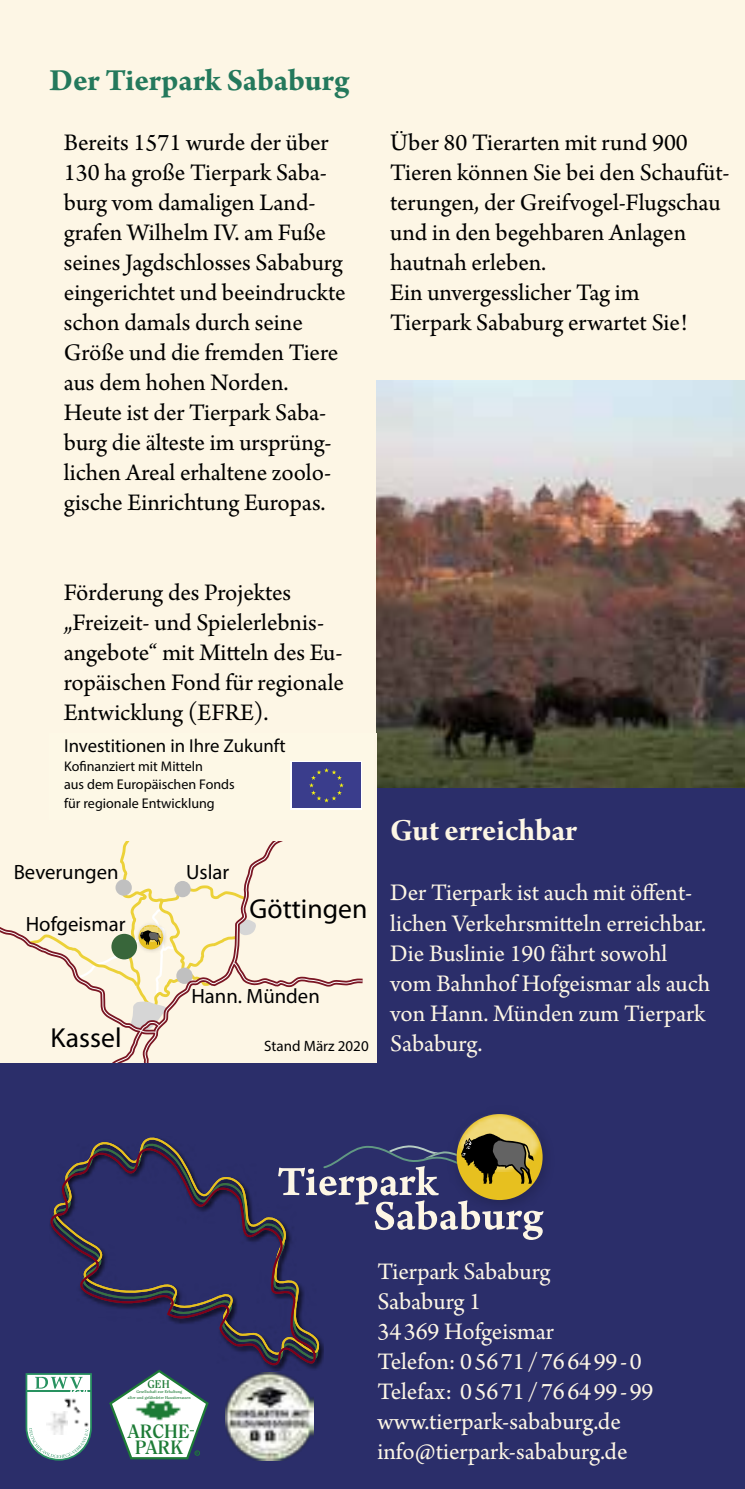
<style>
.page{position:relative;width:745px;height:1489px;background:#fff}
.page>*{position:absolute;margin:0;border:0;box-sizing:border-box;transform-origin:0 0}
.t1{font:700 32.5px "Arno Pro";letter-spacing:-.005em;color:#24795c}
.t2{font:32.5px "Arno Pro Bold Subhead";letter-spacing:-.005em;color:#fdf6e5}
.t3{font:27.5px "Myriad Pro";color:#000}
.t4{font:25px/30px "Arno Pro";color:#000}
.t5{font:25px/30px "Arno Pro";color:#fdf6e5}
.t6{font:20.75px "Myriad Pro";color:#000}
.t7{font:700 19.25px/16.5px "Clearface";color:#1d7b36;text-align:center}
.t8{font:18.75px "Myriad Pro";color:#000}
.t9{font:15px "Myriad Pro";color:#000}
.t10{font:14px/18.8px "Myriad Pro";color:#000}
.t11{font:700 11px "Clearface";color:#1d7b36}
.t12{font:700 4px/5.2px "Clearface";color:#1d7b36;text-align:center}
</style>
<div class="page">
<div style="left:0;top:787px;width:744px;height:701px;background:#2b2e6a"></div>
<div style="left:0;top:0;width:744px;height:787px;background:#fdf6e5"></div>
<img style="left:376px;top:380px;width:368px;height:407px">
<div style="left:0;top:840px;width:376px;height:222px;background:#fdf6e5"></div>
<svg style="left:0;top:841px;width:363px;height:221px"></svg>
<img style="left:463px;top:1114px;width:73px;height:19px">
<svg style="left:324px;top:1133px;width:219px;height:106px"></svg>
<svg style="left:50px;top:1141px;width:268px;height:227px"></svg>
<img style="left:25px;top:1390px;width:1px;height:37px">
<svg style="left:26px;top:1373px;width:66px;height:87px;background:#ccdbd9"></svg>
<img style="left:226px;top:1372px;width:87px;height:87px">
<div style="left:0;top:733px;width:376px;height:107px;background:#fdf6e5"></div>
<div style="left:290px;top:761px;width:72px;height:48px;background:linear-gradient(to bottom,#3a3d8c,#3a3d8c)"></div>
<div style="left:292px;top:762px;width:68px;height:46px;background:#3a3d8c"></div>
<svg style="left:309px;top:768px;width:34px;height:34px"></svg>
<svg style="left:109px;top:1369px;width:100px;height:91px"></svg>
<h1 class="t1" style="left:50px;top:61px;width:301px">Der Tierpark Sababurg</h1>
<p class="t4" style="left:64px;top:129px;width:283px">Bereits 1571 wurde der über<br>130 ha große Tierpark Saba&shy;burg vom damaligen Land&shy;grafen Wilhelm IV. am Fuße seines Jagdschlosses Sababurg eingerichtet und beeindruckte schon damals durch seine<br>Größe und die fremden Tiere aus dem hohen Norden.<br>Heute ist der Tierpark Saba&shy;burg die älteste im ursprüng&shy;lichen Areal erhaltene zoolo&shy;gische Einrichtung Europas.</p>
<p class="t4" style="left:390px;top:129px;width:341px">Über 80 Tierarten mit rund 900<br>Tieren können Sie bei den Schaufüt&shy;terungen, der Greifvogel-Flugschau und in den begehbaren Anlagen hautnah erleben.<br>Ein unvergesslicher Tag im<br>Tierpark Sababurg erwartet Sie!</p>
<p class="t4" style="left:64px;top:579px;width:281px">Förderung des Projektes „Freizeit- und Spielerlebnis&shy;angebote“ mit Mitteln des Eu&shy;ropäischen Fond für regionale<br>Entwicklung (EFRE).</p>
<p class="t8" style="left:64px;top:734px;width:223px">Investitionen in Ihre Zukunft</p>
<p class="t10" style="left:64px;top:756px;width:172px">Kofinanziert mit Mitteln<br>aus dem Europäischen Fonds für regionale Entwicklung</p>
<p class="t6" style="left:14px;top:858px;width:106px">Beverungen</p>
<p class="t6" style="left:186px;top:858px;width:45px">Uslar</p>
<p class="t6" style="left:26px;top:910px;width:101px">Hofgeismar</p>
<p class="t3" style="left:249px;top:892px;width:119px">Göttingen</p>
<p class="t3" style="left:50px;top:1020px;width:72px">Kassel</p>
<p class="t6" style="left:191px;top:983px;width:130px">Hann. Münden</p>
<p class="t9" style="left:264px;top:1036px;width:106px">Stand März 2020</p>
<h1 class="t2" style="left:390px;top:812px;width:188px">Gut erreichbar</h1>
<p class="t5" style="left:390px;top:879px;width:321px">Der Tierpark ist auch mit öffent&shy;lichen Verkehrsmitteln erreichbar.<br>Die Buslinie 190 fährt sowohl vom Bahnhof Hofgeismar als auch von Hann. Münden zum Tierpark<br>Sababurg.</p>
<p class="t11" style="left:147px;top:1377px;width:24px">GEH</p>
<p class="t12" style="left:128px;top:1388px;width:64px">Gesellschaft zur Erhaltung<br>alter und gefährdeter Haustierrassen</p>
<p class="t7" style="left:128px;top:1422px;width:63px">ARCHE<br>PARK</p>
<p class="t5" style="left:377px;top:1257px;width:277px">Tierpark Sababurg<br>Sababurg 1<br>34369 Hofgeismar<br>Telefon: 05671/766499-0<br>Telefax: 05671/766499-99 www.tierpark-sababurg.de info@tierpark-sababurg.de</p>
</div>
